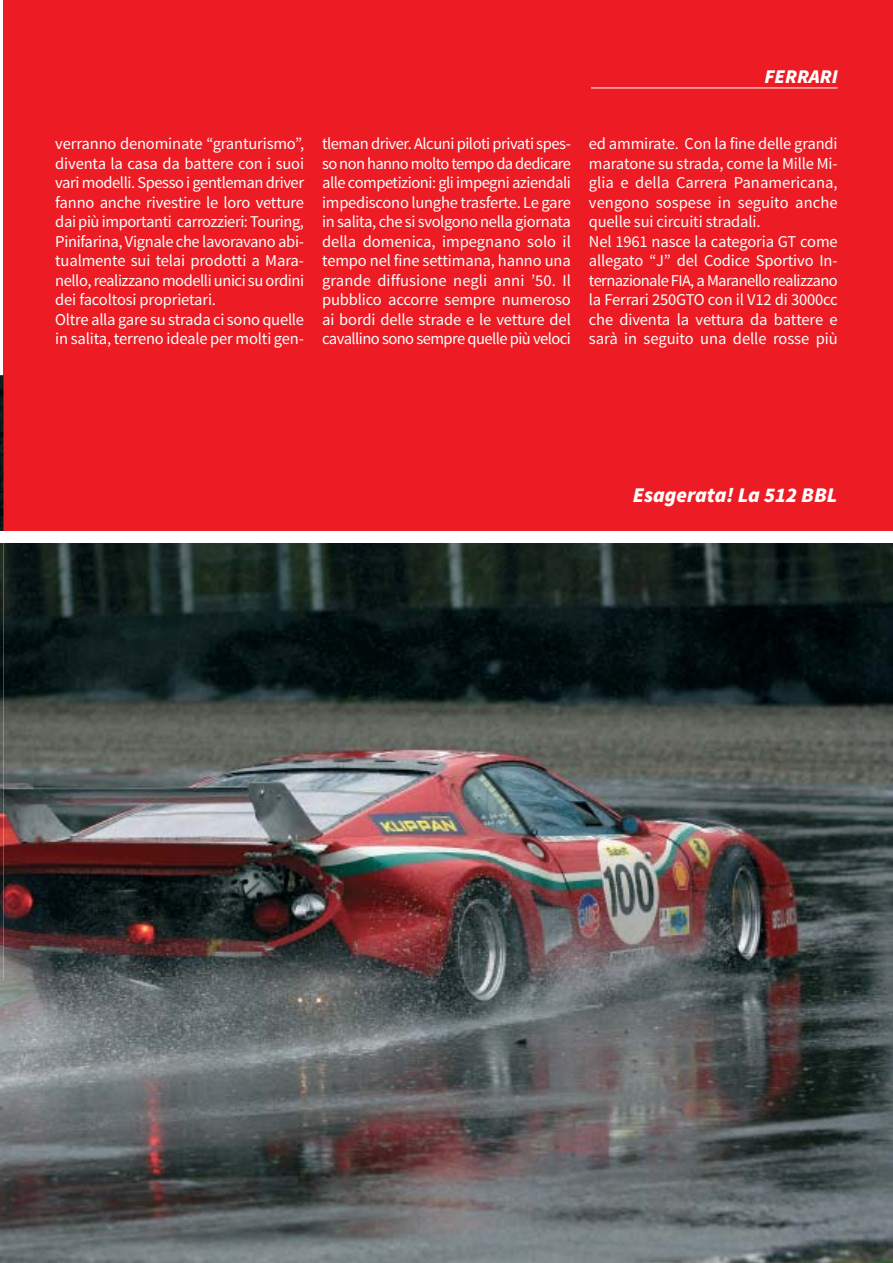
<style>
.page{position:relative;width:893px;height:1263px;background:#fff}
.page>*{position:absolute;margin:0;border:0;box-sizing:border-box;transform-origin:0 0}
.t1{font:italic 900 21px "Source Sans Pro";color:#fff}
.t2{font:italic 900 19.5px "Source Sans Pro";color:#fff}
.t3{font:16.5px/19.5px "Source Sans Pro";letter-spacing:-.01em;color:#fff}
</style>
<div class="page">
<div style="left:3px;top:0;width:890px;height:531px;background:#ed1c24"></div>
<hr style="left:591px;top:88px;width:247px;height:1px;background:#fff">
<img style="left:0;top:375px;width:3px;height:156px">
<img style="left:0;top:543px;width:893px;height:720px">
<p class="t2" style="left:765px;top:68px;width:75px">FERRARI</p>
<p class="t3" style="left:55px;top:135px;width:250px">verranno denominate “granturismo”, diventa la casa da battere con i suoi vari modelli. Spesso i gentleman driver fanno anche rivestire le loro vetture dai più importanti carrozzieri: Touring, Pinifarina, Vignale che lavoravano abi&shy;tualmente sui telai prodotti a Mara&shy;nello, realizzano modelli unici su ordini dei facoltosi proprietari.<br>Oltre alla gare su strada ci sono quelle in salita, terreno ideale per molti gen-</p>
<p class="t3" style="left:322px;top:135px;width:250px;text-align:justify">tleman driver. Alcuni piloti privati spes&shy;so non hanno molto tempo da dedicare alle competizioni: gli impegni aziendali impediscono lunghe trasferte. Le gare in salita, che si svolgono nella giornata della domenica, impegnano solo il tempo nel fine settimana, hanno una grande diffusione negli anni ’50. Il pubblico accorre sempre numeroso ai bordi delle strade e le vetture del cavallino sono sempre quelle più veloci</p>
<p class="t3" style="left:589px;top:135px;width:250px">ed ammirate. Con la fine delle grandi maratone su strada, come la Mille Mi&shy;glia e della Carrera Panamericana, vengono sospese in seguito anche quelle sui circuiti stradali.<br>Nel 1961 nasce la categoria GT come allegato “J” del Codice Sportivo In&shy;ternazionale FIA, a Maranello realizzano la Ferrari 250GTO con il V12 di 3000cc che diventa la vettura da battere e sarà in seguito una delle rosse più</p>
<p class="t1" style="left:633px;top:487px;width:206px">Esagerata! La 512 BBL</p>
</div>
